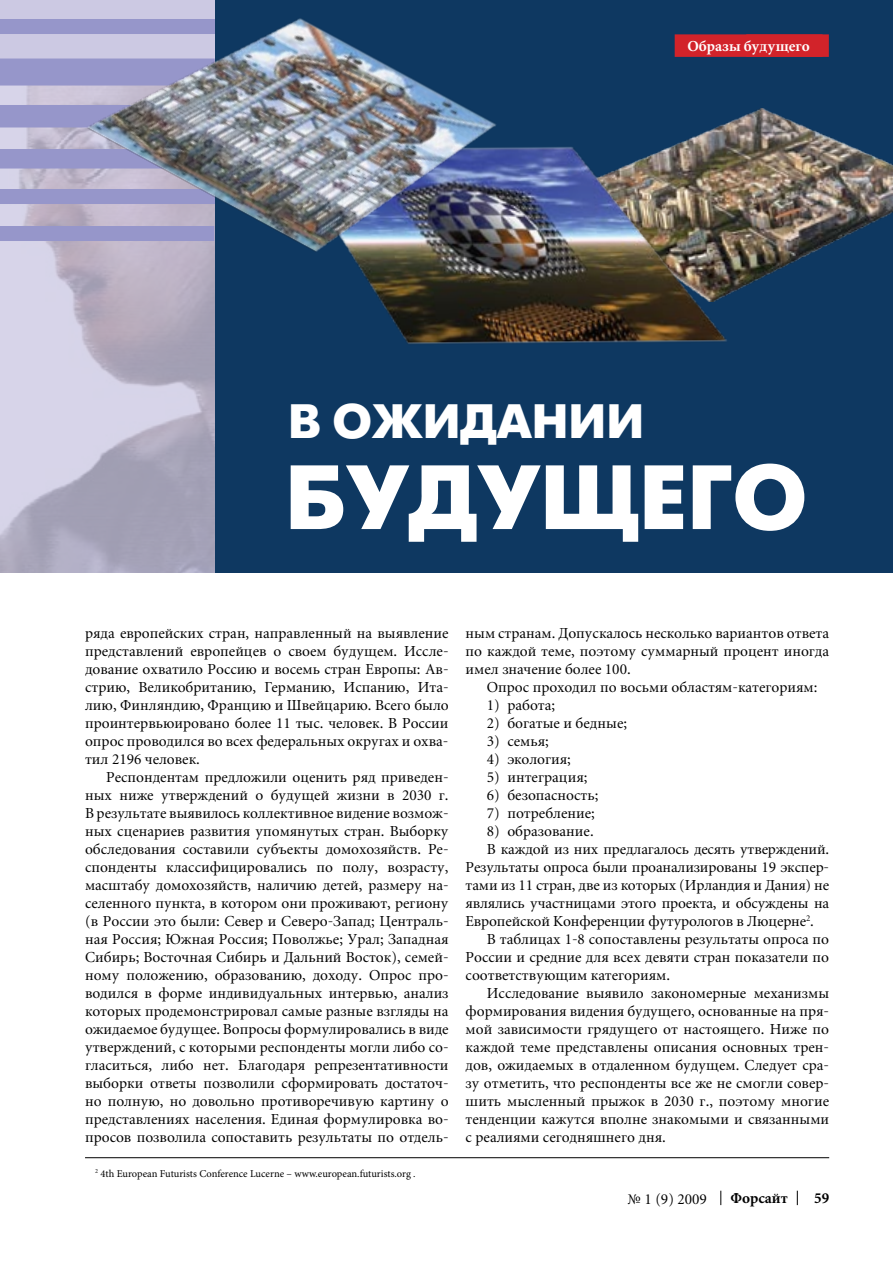
<style>
.page{position:relative;width:893px;height:1263px;background:#fff}
.page>*{position:absolute;margin:0;border:0;box-sizing:border-box;transform-origin:0 0}
.t1{font:700 90.9px "Futura Futuris C";color:#fff}
.t2{font:700 48.15px "Futura Futuris C";color:#fff}
.t3{font:15px/18px "Miniature";color:#000;text-align:justify}
.t4{font:700 15px "Miniature";color:#fff}
.t5{font:700 15px "Miniature";color:#000}
.t6{font:10.5px "Minion Pro";color:#000}
</style>
<div class="page">
<svg style="left:720px;top:1191px;width:1px;height:14px"></svg>
<svg style="left:797px;top:1191px;width:1px;height:14px"></svg>
<hr style="left:85px;top:1157px;width:744px;height:1px;background:#000">
<div style="left:0;top:19px;width:217px;height:15px;background:#9696ca"></div>
<div style="left:0;top:105px;width:219px;height:22px;background:#9696ca"></div>
<div style="left:0;top:149px;width:219px;height:20px;background:#9696ca"></div>
<div style="left:0;top:189px;width:219px;height:15px;background:#9696ca"></div>
<div style="left:215px;top:0;width:678px;height:573px;background:#0e3861"></div>
<div style="left:746px;top:34px;width:83px;height:23px;background:#d2232a"></div>
<div style="left:675px;top:34px;width:148px;height:23px;background:#d2232a"></div>
<img style="left:707px;top:108px;width:186px;height:175px">
<div style="left:0;top:59px;width:215px;height:27px;background:#9696ca"></div>
<div style="left:0;top:226px;width:214px;height:15px;background:#9696ca"></div>
<img style="left:525px;top:131px;width:226px;height:212px">
<img style="left:22px;top:0;width:503px;height:354px">
<p class="t4" style="left:687px;top:38px;width:124px">Образы будущего</p>
<p class="t4" style="left:759px;top:38px;width:59px">Р брика</p>
<h2 class="t2" style="left:288px;top:394px;width:357px">В ОЖИДАНИИ</h2>
<h1 class="t1" style="left:285px;top:447px;width:64px">БУДУ</h1>
<h1 class="t1" style="left:540px;top:447px;width:269px">ЩЕГО</h1>
<p class="t3" style="left:85px;top:624px;width:365px">ряда европейских стран, направленный на выявление представлений европейцев о своем будущем. Иссле&shy;дование охватило Россию и восемь стран Европы: Ав&shy;стрию, Великобританию, Германию, Испанию, Ита&shy;лию, Финляндию, Францию и Швейцарию. Всего было проинтервьюировано более 11 тыс. человек. В России опрос проводился во всех федеральных округах и охва&shy;тил 2196 человек.</p>
<p class="t3" style="left:85px;top:768px;width:365px;text-indent:21px">Респондентам предложили оценить ряд приведен&shy;ных ниже утверждений о будущей жизни в 2030 г.<br>В результате выявилось коллективное видение возмож&shy;ных сценариев развития упомянутых стран. Выборку обследования составили субъекты домохозяйств. Ре&shy;спонденты классифицировались по полу, возрасту, масштабу домохозяйств, наличию детей, размеру на&shy;селенного пункта, в котором они проживают, региону (в России это были: Север и Северо-Запад; Централь&shy;ная Россия; Южная Россия; Поволжье; Урал; Западная Сибирь; Восточная Сибирь и Дальний Восток), семей&shy;ному положению, образованию, доходу. Опрос про&shy;водился в форме индивидуальных интервью, анализ которых продемонстрировал самые разные взгляды на ожидаемое будущее. Вопросы формулировались в виде утверждений, с которыми респонденты могли либо со&shy;гласиться, либо нет. Благодаря репрезентативности выборки ответы позволили сформировать достаточ&shy;но полную, но довольно противоречивую картину о представлениях населения. Единая формулировка во&shy;просов позволила сопоставить результаты по отдель-</p>
<p class="t6" style="left:95px;top:1166px;width:322px"><sup>2</sup> 4th European Futurists Conference Lucerne – www.european.futurists.org .</p>
<p class="t3" style="left:466px;top:624px;width:365px">ным странам. Допускалось несколько вариантов ответа по каждой теме, поэтому суммарный процент иногда имел значение более 100.</p>
<p class="t3" style="left:487px;top:678px;width:332px">Опрос проходил по восьми областям-категориям:</p>
<p class="t3" style="left:487px;top:696px;width:70px">1) работа;</p>
<p class="t3" style="left:487px;top:714px;width:142px">2) богатые и бедные;</p>
<p class="t3" style="left:487px;top:732px;width:63px">3) семья;</p>
<p class="t3" style="left:487px;top:750px;width:85px">4) экология;</p>
<p class="t3" style="left:487px;top:768px;width:102px">5) интеграция;</p>
<p class="t3" style="left:487px;top:786px;width:113px">6) безопасность;</p>
<p class="t3" style="left:487px;top:804px;width:110px">7) потребление;</p>
<p class="t3" style="left:487px;top:822px;width:108px">8) образование.</p>
<p class="t3" style="left:487px;top:840px;width:344px">В каждой из них предлагалось десять утверждений.</p>
<p class="t3" style="left:466px;top:858px;width:365px">Результаты опроса были проанализированы 19 экспер-</p>
<p class="t3" style="left:466px;top:876px;width:365px">тами из 11 стран, две из которых (Ирландия и Дания) не</p>
<p class="t3" style="left:466px;top:894px;width:365px">являлись участницами этого проекта, и обсуждены на</p>
<p class="t3" style="left:466px;top:912px;width:350px">Европейской Конференции футурологов в Люцерне<sup>2</sup>.</p>
<p class="t3" style="left:487px;top:930px;width:344px">В таблицах 1-8 сопоставлены результаты опроса по</p>
<p class="t3" style="left:466px;top:948px;width:365px">России и средние для всех девяти стран показатели по</p>
<p class="t3" style="left:466px;top:966px;width:206px">соответствующим категориям.</p>
<p class="t3" style="left:487px;top:984px;width:344px">Исследование выявило закономерные механизмы</p>
<p class="t3" style="left:466px;top:1002px;width:365px">формирования видения будущего, основанные на пря-</p>
<p class="t3" style="left:466px;top:1020px;width:365px">мой зависимости грядущего от настоящего. Ниже по</p>
<p class="t3" style="left:466px;top:1038px;width:365px">каждой теме представлены описания основных трен-</p>
<p class="t3" style="left:466px;top:1056px;width:365px">дов, ожидаемых в отдаленном будущем. Cледует сра-</p>
<p class="t3" style="left:466px;top:1074px;width:365px">зу отметить, что респонденты все же не смогли совер-</p>
<p class="t3" style="left:466px;top:1092px;width:365px">шить мысленный прыжок в 2030 г., поэтому многие</p>
<p class="t3" style="left:466px;top:1110px;width:365px">тенденции кажутся вполне знакомыми и связанными</p>
<p class="t3" style="left:466px;top:1128px;width:202px">с реалиями сегодняшнего дня.</p>
<p class="t3" style="left:628px;top:1190px;width:81px">№ 1 (9) 2009</p>
<p class="t5" style="left:730px;top:1191px;width:59px">Форсайт</p>
<p class="t5" style="left:814px;top:1191px;width:16px">59</p>
</div>
